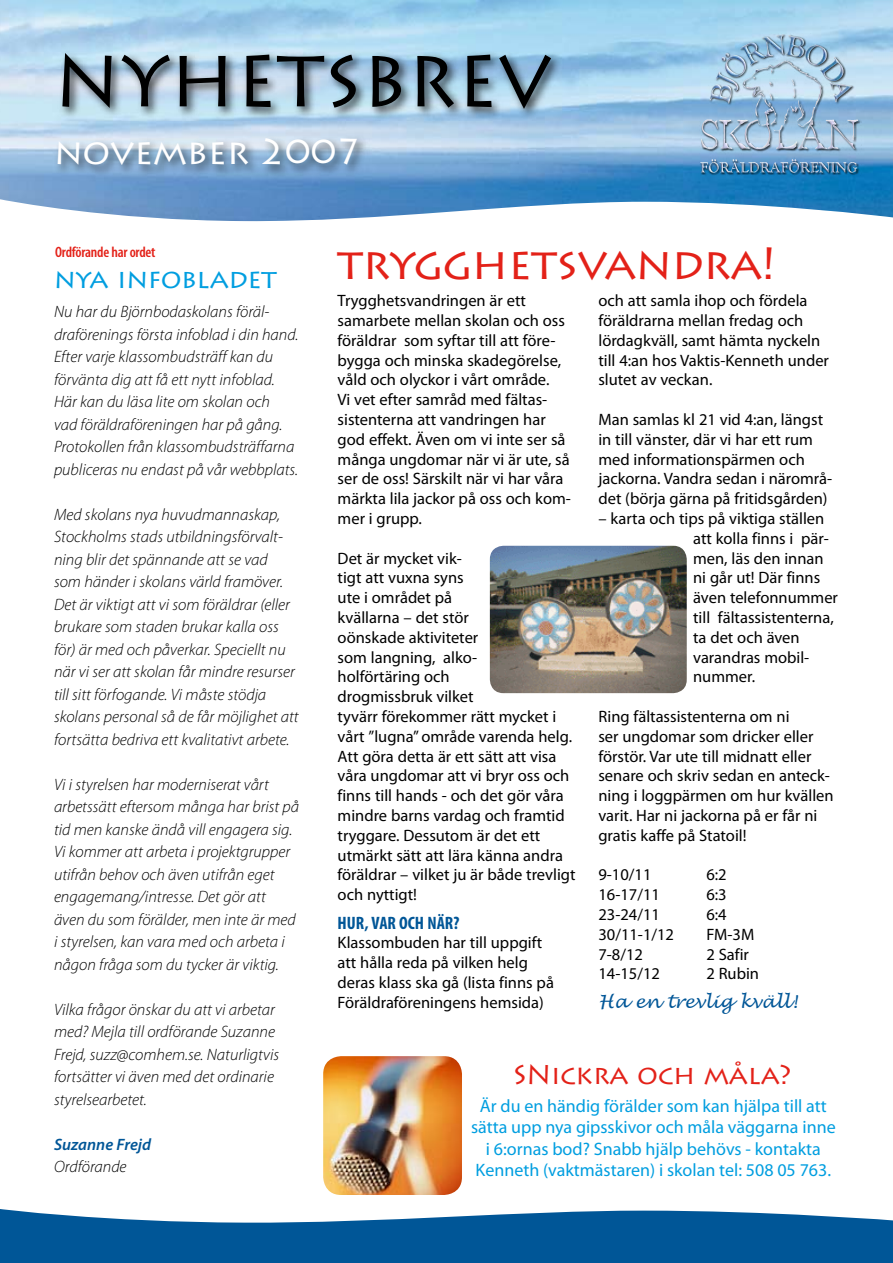
<style>
.page{position:relative;width:893px;height:1263px;background:#fff}
.page>*{position:absolute;margin:0;border:0;box-sizing:border-box;transform-origin:0 0}
.t1{font:72px "Lithos Pro";color:#000}
.t2{font:45px "Lithos Pro";letter-spacing:-.01em;color:#e32118}
.t3{font:36px "Lithos Pro";color:#fff}
.t4{font:27px "Lithos Pro";letter-spacing:-.01em;color:#e32118}
.t5{font:27px "Lithos Pro";letter-spacing:-.01em;color:#009ee0}
.t6{font:18px/21.6px "Myriad Pro";color:#009ee0;text-align:center}
.t7{font:italic 18px "Lucida Handwriting";color:#005697}
.t8{font:700 condensed 18px "Myriad Pro";color:#005697}
.t9{font:16.5px/19.8px "Myriad Pro";color:#000}
.t10{font:italic 300 16.5px/22.5px "Myriad Pro";color:#000}
.t11{font:italic 600 16.5px "Myriad Pro";color:#005697}
.t12{font:600 condensed 15px "Myriad Pro";letter-spacing:-.015em;color:#e32118}
</style>
<div class="page">
<img style="left:490px;top:546px;width:197px;height:147px;border-radius:14px">
<svg style="left:0;top:1209px;width:893px;height:54px;fill:#005697"></svg>
<img style="left:0;top:0;width:893px;height:222px">
<div style="left:57px;top:49px;width:507px;height:72px;background:#000;opacity:.75"></div>
<div style="left:52px;top:134px;width:318px;height:45px;background:#000;opacity:.75"></div>
<div style="left:700px;top:34px;width:162px;height:142px;background:#000;opacity:.75"></div>
<img style="left:721px;top:35px;width:125px;height:92px">
<img style="left:323px;top:1056px;width:139px;height:139px;border-radius:18px">
<h1 class="t1" style="left:54px;top:40px;width:498px">NYHETSBREV</h1>
<h3 class="t3" style="left:54px;top:131px;width:309px">november 2007</h3>
<p class="t12" style="left:55px;top:242px;width:102px">Ordförande har ordet</p>
<h3 class="t5" style="left:54px;top:264px;width:224px">nya infobladet</h3>
<p class="t10" style="left:54px;top:300px;width:246px">Nu har du Björnbodaskolans föräl&shy;draförenings första infoblad i din hand.<br>Efter varje klassombudsträff kan du förvänta dig att få ett nytt infoblad.<br>Här kan du läsa lite om skolan och<br>vad föräldraföreningen har på gång.<br>Protokollen från klassombudsträffarna publiceras nu endast på vår webbplats.</p>
<p class="t10" style="left:54px;top:503px;width:246px">Med skolans nya huvudmannaskap, Stockholms stads utbildningsförvalt&shy;ning blir det spännande att se vad som händer i skolans värld framöver.<br>Det är viktigt att vi som föräldrar (eller brukare som staden brukar kalla oss för) är med och påverkar. Speciellt nu när vi ser att skolan får mindre resurser till sitt förfogande. Vi måste stödja skolans personal så de får möjlighet att fortsätta bedriva ett kvalitativt arbete.</p>
<p class="t10" style="left:54px;top:773px;width:247px">Vi i styrelsen har moderniserat vårt arbetssätt eftersom många har brist på tid men kanske ändå vill engagera sig.<br>Vi kommer att arbeta i projektgrupper utifrån behov och även utifrån eget engagemang/intresse. Det gör att även du som förälder, men inte är med i styrelsen, kan vara med och arbeta i någon fråga som du tycker är viktig.</p>
<p class="t10" style="left:54px;top:998px;width:227px">Vilka frågor önskar du att vi arbetar med? Mejla till ordförande Suzanne Frejd, suzz@comhem.se. Naturligtvis fortsätter vi även med det ordinarie styrelsearbetet.</p>
<p class="t11" style="left:54px;top:1134px;width:99px">Suzanne Frejd</p>
<p class="t10" style="left:54px;top:1155px;width:74px">Ordförande</p>
<h2 class="t2" style="left:338px;top:238px;width:439px">trygghetsvandra!</h2>
<p class="t9" style="left:338px;top:290px;width:235px">Trygghetsvandringen är ett samarbete mellan skolan och oss föräldrar som syftar till att före&shy;bygga och minska skadegörelse, våld och olyckor i vårt område.<br>Vi vet efter samråd med fältas&shy;sistenterna att vandringen har god effekt. Även om vi inte ser så många ungdomar när vi är ute, så ser de oss! Särskilt när vi har våra märkta lila jackor på oss och kom&shy;mer i grupp.</p>
<p class="t9" style="left:338px;top:548px;width:239px">Det är mycket vik-<br>tigt att vuxna syns<br>ute i området på<br>kvällarna – det stör<br>oönskade aktiviteter<br>som langning, alko-<br>holförtäring och<br>drogmissbruk vilket<br>tyvärr förekommer rätt mycket i vårt ”lugna” område varenda helg.<br>Att göra detta är ett sätt att visa våra ungdomar att vi bryr oss och finns till hands - och det gör våra mindre barns vardag och framtid tryggare. Dessutom är det ett utmärkt sätt att lära känna andra föräldrar – vilket ju är både trevligt och nyttigt!</p>
<p class="t8" style="left:338px;top:911px;width:123px">HUR, VAR OCH NÄR?</p>
<p class="t9" style="left:338px;top:933px;width:218px">Klassombuden har till uppgift att hålla reda på vilken helg deras klass ska gå (lista finns på<br>Föräldraföreningens hemsida)</p>
<p class="t9" style="left:598px;top:290px;width:232px">och att samla ihop och fördela föräldrarna mellan fredag och lördagkväll, samt hämta nyckeln till 4:an hos Vaktis-Kenneth under slutet av veckan.</p>
<p class="t9" style="left:598px;top:409px;width:235px">Man samlas kl 21 vid 4:an, längst in till vänster, där vi har ett rum med informationspärmen och jackorna. Vandra sedan i närområ&shy;det (börja gärna på fritidsgården)</p>
<p class="t9" style="left:693px;top:508px;width:146px;text-indent:-95px">– karta och tips på viktiga ställen att kolla finns i pär&shy;men, läs den innan ni går ut! Där finns även telefonnummer till fältassistenterna, ta det och även varandras mobil&shy;nummer.</p>
<p class="t9" style="left:598px;top:706px;width:237px">Ring fältassistenterna om ni<br>ser ungdomar som dricker eller förstör. Var ute till midnatt eller senare och skriv sedan en anteck&shy;ning i loggpärmen om hur kvällen varit. Har ni jackorna på er får ni gratis kaffe på Statoil!</p>
<p class="t9" style="left:598px;top:865px;width:55px">9-10/11</p>
<p class="t9" style="left:706px;top:865px;width:22px">6:2</p>
<p class="t9" style="left:598px;top:884px;width:63px">16-17/11</p>
<p class="t9" style="left:706px;top:884px;width:22px">6:3</p>
<p class="t9" style="left:598px;top:904px;width:63px">23-24/11</p>
<p class="t9" style="left:706px;top:904px;width:22px">6:4</p>
<p class="t9" style="left:598px;top:924px;width:77px">30/11-1/12</p>
<p class="t9" style="left:706px;top:924px;width:49px">FM-3M</p>
<p class="t9" style="left:598px;top:944px;width:46px">7-8/12</p>
<p class="t9" style="left:706px;top:944px;width:44px">2 Safir</p>
<p class="t9" style="left:598px;top:964px;width:63px">14-15/12</p>
<p class="t9" style="left:706px;top:964px;width:54px">2 Rubin</p>
<p class="t7" style="left:598px;top:990px;width:200px">Ha en trevlig kväll!</p>
<h3 class="t4" style="left:513px;top:1059px;width:280px">SNickra och måla?</h3>
<p class="t6" style="left:471px;top:1094px;width:366px">Är du en händig förälder som kan hjälpa till att sätta upp nya gipsskivor och måla väggarna inne i 6:ornas bod? Snabb hjälp behövs - kontakta Kenneth (vaktmästaren) i skolan tel: 508 05 763.</p>
</div>
